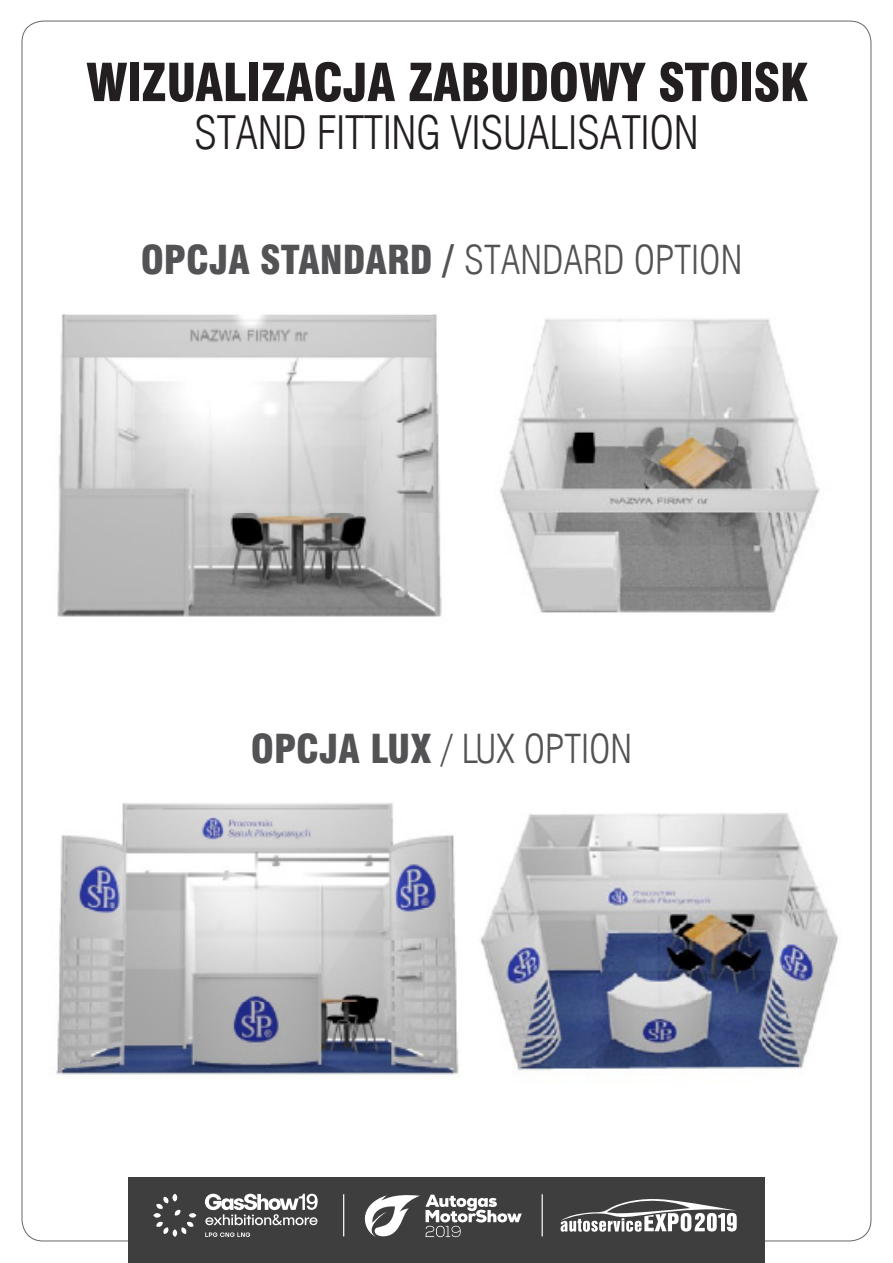
<style>
.page{position:relative;width:893px;height:1263px;background:#fff}
.page>*{position:absolute;margin:0;border:0;box-sizing:border-box;transform-origin:0 0}
.t1{font:51px "Swis 721 Blk Cn EU";letter-spacing:-.01em;color:#231f20}
.t2{font:45px "Swis 721 Lt Cn EU";letter-spacing:-.01em;color:#231f20}
.t3{font:39px "Swis 721 Blk Cn EU";color:#535355}
.t4{font:39px "Swis 721 Lt Cn EU";color:#535355}
.s1{font-family:"Swis 721 Lt Cn EU"}
.s2{font-family:"Swis 721 Blk Cn EU"}
</style>
<div class="page">
<img style="left:480px;top:813px;width:358px;height:258px">
<img style="left:56px;top:803px;width:403px;height:273px">
<img style="left:500px;top:318px;width:320px;height:295px">
<img style="left:57px;top:314px;width:385px;height:303px">
<div style="left:128px;top:1177px;width:637px;height:86px;background:#3e3e3f"></div>
<hr style="left:343px;top:1194px;width:1px;height:42px;background:#fff">
<hr style="left:542px;top:1194px;width:1px;height:42px;background:#fff">
<svg style="left:561px;top:1199px;width:176px;height:33px"></svg>
<svg style="left:156px;top:1194px;width:40px;height:43px"></svg>
<svg style="left:205px;top:1232px;width:45px;height:5px"></svg>
<svg style="left:205px;top:1194px;width:113px;height:31px"></svg>
<svg style="left:364px;top:1194px;width:158px;height:44px"></svg>
<p class="t1" style="left:86px;top:51px;width:723px">WIZUALIZACJA ZABUDOWY STOISK</p>
<p class="t2" style="left:194px;top:106px;width:506px">STAND FITTING VISUALISATION</p>
<p class="t3" style="left:141px;top:235px;width:603px">OPCJA STANDARD / <span class="s1">STANDARD OPTION</span></p>
<p class="t4" style="left:251px;top:725px;width:383px"><span class="s2">OPCJA LUX</span> / LUX OPTION</p>
</div>
